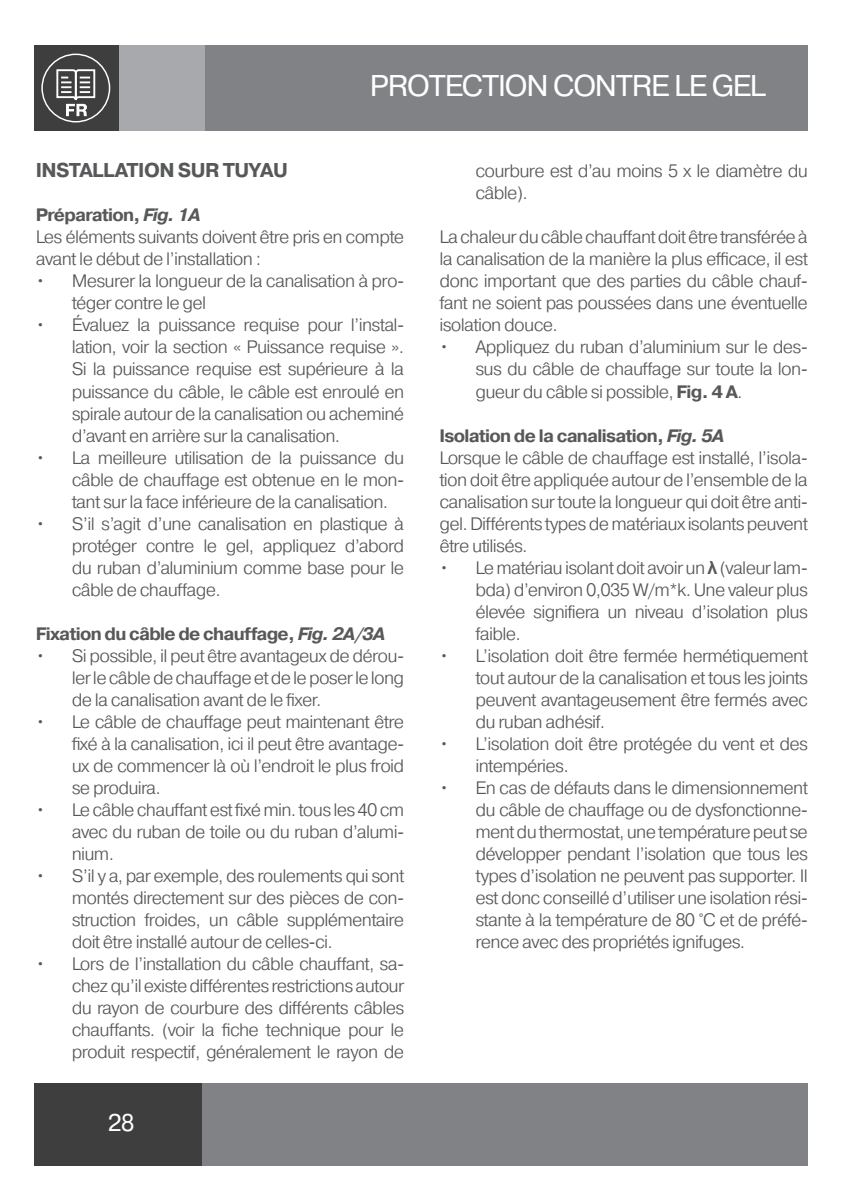
<style>
.page{position:relative;width:842px;height:1191px;background:#fff}
.page>*{position:absolute;margin:0;border:0;box-sizing:border-box;transform-origin:0 0}
.t1{font:30px "Pragmatica";letter-spacing:-.04em;color:#fff}
.t2{font:24px "Pragmatica";color:#fff}
.Brødtekst{font:700 20px "Pragmatica";letter-spacing:-.03em;color:#57585a}
.Brødtekst-2{font:300 18px/22px "Pragmatica";letter-spacing:-.04em;color:#57585a;text-align:justify}
.Brødtekst-3{font:700 18px "Pragmatica";letter-spacing:-.04em;color:#57585a}
.s1{font-style:italic}
.s2{font-weight:700}
.s3{font-family:"Arial";font-weight:700}
</style>
<div class="page">
<div style="left:34px;top:45px;width:774px;height:85px;background:#808285"></div>
<div style="left:34px;top:1083px;width:774px;height:82px;background:#808285"></div>
<div style="left:34px;top:1083px;width:167px;height:82px;background:#3e3e3f"></div>
<div style="left:34px;top:45px;width:85px;height:85px;background:#3e3e3f"></div>
<svg style="left:41px;top:54px;width:69px;height:68px"></svg>
<div style="left:119px;top:45px;width:85px;height:85px;background:#a8a9ad"></div>
<h1 class="t1" style="left:370px;top:67px;width:397px">PROTECTION CONTRE LE GEL</h1>
<p class="Brødtekst" style="left:36px;top:157px;width:254px">INSTALLATION SUR TUYAU</p>
<p class="Brødtekst-3" style="left:36px;top:203px;width:167px">Préparation, <span class="s1">Fig. 1A</span></p>
<p class="Brødtekst-2" style="left:36px;top:226px;width:370px">Les éléments suivants doivent être pris en compte avant le début de l’installation :</p>
<p class="Brødtekst-2" style="left:72px;top:270px;width:334px;text-indent:-36px">• Mesurer la longueur de la canalisation à pro&shy;téger contre le gel</p>
<p class="Brødtekst-2" style="left:72px;top:314px;width:334px;text-indent:-36px">• Évaluez la puissance requise pour l’instal&shy;lation, voir la section « Puissance requise ».<br>Si la puissance requise est supérieure à la puissance du câble, le câble est enroulé en spirale autour de la canalisation ou acheminé d’avant en arrière sur la canalisation.</p>
<p class="Brødtekst-2" style="left:72px;top:446px;width:334px;text-indent:-36px">• La meilleure utilisation de la puissance du câble de chauffage est obtenue en le mon&shy;tant sur la face inférieure de la canalisation.</p>
<p class="Brødtekst-2" style="left:72px;top:512px;width:334px;text-indent:-36px">• S’il s’agit d’une canalisation en plastique à protéger contre le gel, appliquez d’abord du ruban d’aluminium comme base pour le câble de chauffage.</p>
<p class="Brødtekst-3" style="left:36px;top:621px;width:351px">Fixation du câble de chauffage, <span class="s1">Fig. 2A/3A</span></p>
<p class="Brødtekst-2" style="left:72px;top:644px;width:334px;text-indent:-36px">• Si possible, il peut être avantageux de dérou&shy;ler le câble de chauffage et de le poser le long de la canalisation avant de le fixer.</p>
<p class="Brødtekst-2" style="left:72px;top:710px;width:334px;text-indent:-36px">• Le câble de chauffage peut maintenant être fixé à la canalisation, ici il peut être avantage&shy;ux de commencer là où l’endroit le plus froid se produira.</p>
<p class="Brødtekst-2" style="left:72px;top:798px;width:334px;text-indent:-36px">• Le câble chauffant est fixé min. tous les 40 cm avec du ruban de toile ou du ruban d’alumi&shy;nium.</p>
<p class="Brødtekst-2" style="left:72px;top:864px;width:334px;text-indent:-36px">• S’il y a, par exemple, des roulements qui sont montés directement sur des pièces de con&shy;struction froides, un câble supplémentaire doit être installé autour de celles-ci.</p>
<p class="Brødtekst-2" style="left:72px;top:952px;width:334px;text-indent:-36px">• Lors de l’installation du câble chauffant, sa&shy;chez qu’il existe différentes restrictions autour du rayon de courbure des différents câbles chauffants. (voir la fiche technique pour le produit respectif, généralement le rayon de</p>
<h2 class="t2" style="left:108px;top:1108px;width:28px">28</h2>
<p class="Brødtekst-2" style="left:475px;top:160px;width:334px">courbure est d’au moins 5 x le diamètre du câble).</p>
<p class="Brødtekst-2" style="left:439px;top:226px;width:370px">La chaleur du câble chauffant doit être transférée à la canalisation de la manière la plus efficace, il est donc important que des parties du câble chauf&shy;fant ne soient pas poussées dans une éventuelle isolation douce.</p>
<p class="Brødtekst-2" style="left:475px;top:336px;width:334px;text-indent:-36px">• Appliquez du ruban d’aluminium sur le des&shy;sus du câble de chauffage sur toute la lon&shy;gueur du câble si possible, <span class="s2">Fig. 4 A</span>.</p>
<p class="Brødtekst-3" style="left:439px;top:423px;width:286px">Isolation de la canalisation, <span class="s1">Fig. 5A</span></p>
<p class="Brødtekst-2" style="left:439px;top:446px;width:370px">Lorsque le câble de chauffage est installé, l’isola&shy;tion doit être appliquée autour de l’ensemble de la canalisation sur toute la longueur qui doit être anti&shy;gel. Différents types de matériaux isolants peuvent être utilisés.</p>
<p class="Brødtekst-2" style="left:475px;top:556px;width:334px;text-indent:-36px">• Le matériau isolant doit avoir un <span class="s3">λ</span> (valeur lam&shy;bda) d’environ 0,035 W/m*k. Une valeur plus élevée signifiera un niveau d’isolation plus faible.</p>
<p class="Brødtekst-2" style="left:475px;top:644px;width:334px;text-indent:-36px">• L’isolation doit être fermée hermétiquement tout autour de la canalisation et tous les joints peuvent avantageusement être fermés avec du ruban adhésif.</p>
<p class="Brødtekst-2" style="left:475px;top:732px;width:334px;text-indent:-36px">• L’isolation doit être protégée du vent et des intempéries.</p>
<p class="Brødtekst-2" style="left:475px;top:776px;width:334px;text-indent:-36px">• En cas de défauts dans le dimensionnement du câble de chauffage ou de dysfonctionne&shy;ment du thermostat, une température peut se développer pendant l’isolation que tous les types d’isolation ne peuvent pas supporter. Il est donc conseillé d’utiliser une isolation rési&shy;stante à la température de 80 °C et de préfé&shy;rence avec des propriétés ignifuges.</p>
</div>
